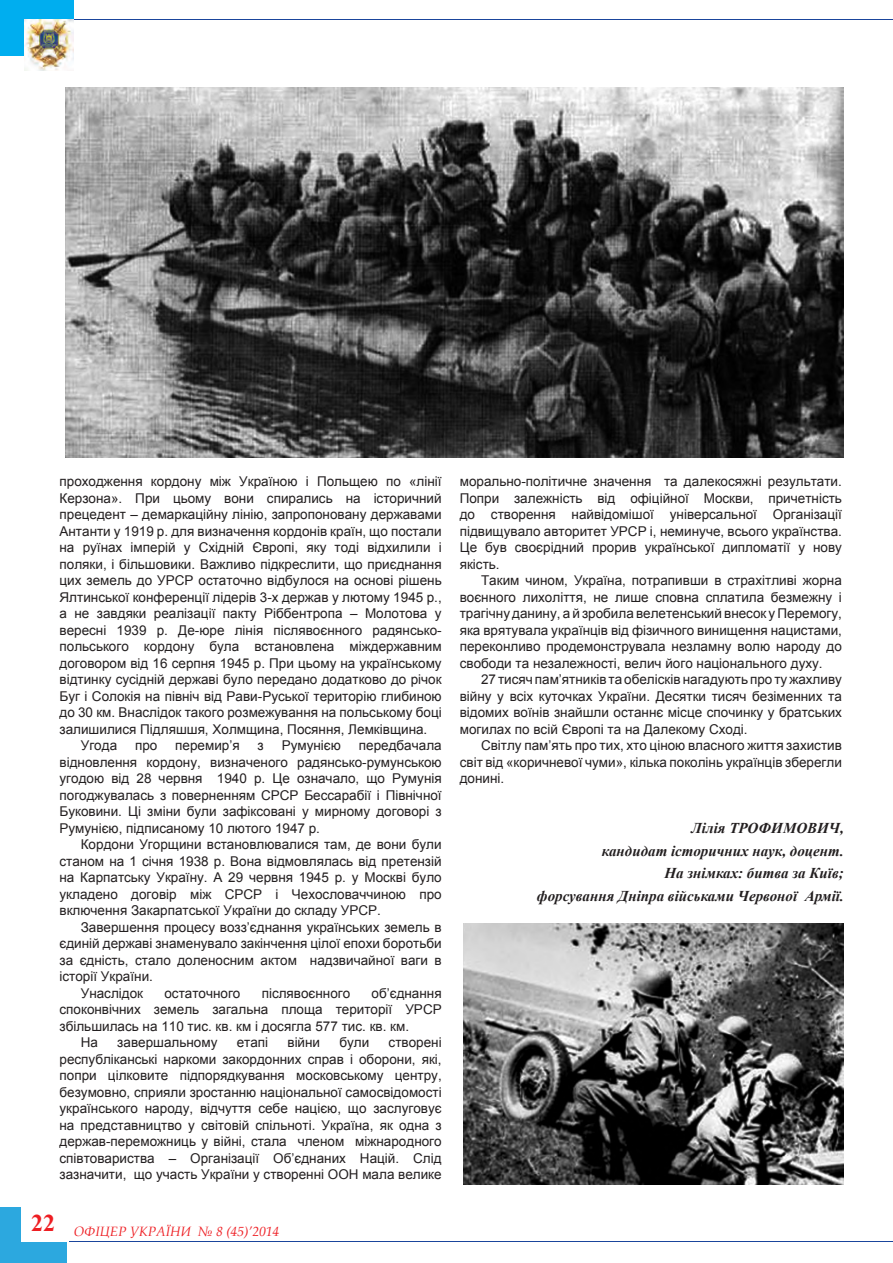
<style>
.page{position:relative;width:893px;height:1263px;background:#fff}
.page>*{position:absolute;margin:0;border:0;box-sizing:border-box;transform-origin:0 0}
.List_Paragraph_wrd_2{font:italic 700 15px "Times New Roman";color:#231f20}
.List_Paragraph_wrd_2-2{font:13.5px/16.5px "Arial";color:#231f20;text-align:justify}
.t1{font:italic 13.5px "Book Antiqua";color:#ee1e23}
</style>
<div class="page">
<div style="left:0;top:1207px;width:67px;height:56px;background:#2ca8df"></div>
<div style="left:0;top:0;width:73px;height:56px;background:#00aeef"></div>
<hr style="left:73px;top:19px;width:820px;height:1px;background:#1a459c">
<div style="left:21px;top:1200px;width:49px;height:42px;background:#fff"></div>
<img style="left:25px;top:19px;width:48px;height:51px">
<hr style="left:70px;top:1241px;width:823px;height:1px;background:#1a459c">
<img style="left:65px;top:88px;width:779px;height:369px">
<img style="left:463px;top:923px;width:381px;height:261px">
<p class="List_Paragraph_wrd_2-2" style="left:60px;top:473px;width:384px">проходження кордону між Україною і Польщею по «лінії Керзона». При цьому вони спирались на історичний прецедент – демаркаційну лінію, запропоновану державами Антанти у 1919 р. для визначення кордонів країн, що постали на руїнах імперій у Східній Європі, яку тоді відхилили і поляки, і більшовики. Важливо підкреслити, що приєднання цих земель до УРСР остаточно відбулося на основі рішень Ялтинської конференції лідерів 3-х держав у лютому 1945 р., а не завдяки реалізації пакту Ріббентропа – Молотова у вересні 1939 р. Де-юре лінія післявоєнного радянсько&shy;польського кордону була встановлена міждержавним договором від 16 серпня 1945 р. При цьому на українському відтинку сусідній державі було передано додатково до річок Буг і Солокія на північ від Рави-Руської територію глибиною до 30 км. Внаслідок такого розмежування на польському боці залишилися Підляшшя, Холмщина, Посяння, Лемківщина.</p>
<p class="List_Paragraph_wrd_2-2" style="left:81px;top:737px;width:38px">Угода</p>
<p class="List_Paragraph_wrd_2-2" style="left:135px;top:737px;width:24px">про</p>
<p class="List_Paragraph_wrd_2-2" style="left:175px;top:737px;width:66px">перемир’я</p>
<p class="List_Paragraph_wrd_2-2" style="left:258px;top:737px;width:8px">з</p>
<p class="List_Paragraph_wrd_2-2" style="left:282px;top:737px;width:61px">Румунією</p>
<p class="List_Paragraph_wrd_2-2" style="left:60px;top:737px;width:384px;text-indent:299px">передбачала відновлення кордону, визначеного радянсько-румунською угодою від 28 червня 1940 р. Це означало, що Румунія погоджувалась з поверненням СРСР Бессарабії і Північної Буковини. Ці зміни були зафіксовані у мирному договорі з Румунією, підписаному 10 лютого 1947 р.</p>
<p class="List_Paragraph_wrd_2-2" style="left:60px;top:836px;width:384px;text-indent:21px">Кордони Угорщини встановлювалися там, де вони були станом на 1 січня 1938 р. Вона відмовлялась від претензій на Карпатську Україну. А 29 червня 1945 р. у Москві було укладено договір між СРСР і Чехословаччиною про включення Закарпатської України до складу УРСР.</p>
<p class="List_Paragraph_wrd_2-2" style="left:60px;top:919px;width:384px;text-indent:21px">Завершення процесу возз’єднання українських земель в єдиній державі знаменувало закінчення цілої епохи боротьби за єдність, стало доленосним актом надзвичайної ваги в історії України.</p>
<p class="List_Paragraph_wrd_2-2" style="left:81px;top:985px;width:64px">Унаслідок</p>
<p class="List_Paragraph_wrd_2-2" style="left:164px;top:985px;width:78px">остаточного</p>
<p class="List_Paragraph_wrd_2-2" style="left:262px;top:985px;width:90px">післявоєнного</p>
<p class="List_Paragraph_wrd_2-2" style="left:60px;top:985px;width:384px;text-indent:312px">об’єднання споконвічних земель загальна площа території УРСР збільшилась на 110 тис. кв. км і досягла 577 тис. кв. км.</p>
<p class="List_Paragraph_wrd_2-2" style="left:81px;top:1034px;width:19px">На</p>
<p class="List_Paragraph_wrd_2-2" style="left:117px;top:1034px;width:102px">завершальному</p>
<p class="List_Paragraph_wrd_2-2" style="left:237px;top:1034px;width:33px">етапі</p>
<p class="List_Paragraph_wrd_2-2" style="left:287px;top:1034px;width:34px">війни</p>
<p class="List_Paragraph_wrd_2-2" style="left:339px;top:1034px;width:31px">були</p>
<p class="List_Paragraph_wrd_2-2" style="left:60px;top:1034px;width:384px;text-indent:329px">створені республіканські наркоми закордонних справ і оборони, які, попри цілковите підпорядкування московському центру, безумовно, сприяли зростанню національної самосвідомості українського народу, відчуття себе нацією, що заслуговує на представництво у світовій спільноті. Україна, як одна з держав-переможниць у війні, стала членом міжнародного співтовариства – Організації Об’єднаних Націй. Слід зазначити, що участь України у створенні ООН мала велике</p>
<p class="t1" style="left:31px;top:1222px;width:250px"><sup>22</sup> ОФІЦЕР УКРАЇНИ № 8 (45)’2014</p>
<p class="List_Paragraph_wrd_2-2" style="left:460px;top:473px;width:384px">морально-політичне значення та далекосяжні результати.<br>Попри залежність від офіційної Москви, причетність до створення найвідомішої універсальної Організації підвищувало авторитет УРСР і, неминуче, всього українства.<br>Це був своєрідний прорив української дипломатії у нову якість.</p>
<p class="List_Paragraph_wrd_2-2" style="left:460px;top:572px;width:384px;text-indent:21px">Таким чином, Україна, потрапивши в страхітливі жорна воєнного лихоліття, не лише сповна сплатила безмежну і трагічну данину, а й зробила велетенський внесок у Перемогу, яка врятувала українців від фізичного винищення нацистами, переконливо продемонструвала незламну волю народу до свободи та незалежності, велич його національного духу.</p>
<p class="List_Paragraph_wrd_2-2" style="left:460px;top:671px;width:384px;text-indent:21px">27 тисяч пам’ятників та обелісків нагадують про ту жахливу війну у всіх куточках України. Десятки тисяч безіменних та відомих воїнів знайшли останнє місце спочинку у братських могилах по всій Європі та на Далекому Сході.</p>
<p class="List_Paragraph_wrd_2-2" style="left:460px;top:737px;width:384px;text-indent:21px">Світлу пам’ять про тих, хто ціною власного життя захистив світ від «коричневої чуми», кілька поколінь українців зберегли донині.</p>
<p class="List_Paragraph_wrd_2" style="left:692px;top:817px;width:154px">Лілія ТРОФИМОВИЧ,</p>
<p class="List_Paragraph_wrd_2" style="left:602px;top:840px;width:243px">кандидат історичних наук, доцент.</p>
<p class="List_Paragraph_wrd_2" style="left:664px;top:862px;width:181px">На знімках: битва за Київ;</p>
<p class="List_Paragraph_wrd_2" style="left:537px;top:885px;width:308px">форсування Дніпра військами Червоної Армії.</p>
</div>
